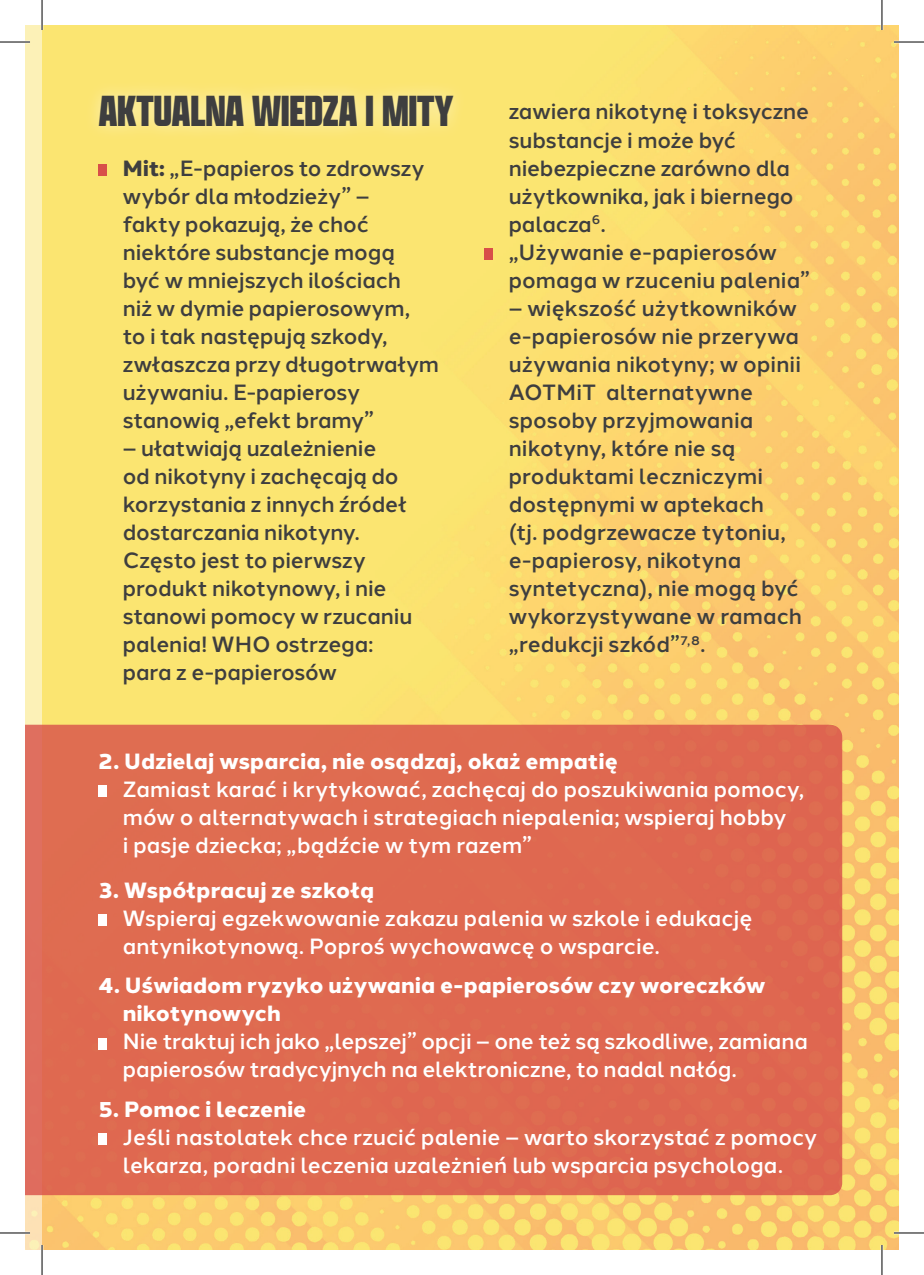
<style>
.page{position:relative;width:924px;height:1275px;background:#fff}
.page>*{position:absolute;margin:0;border:0;box-sizing:border-box;transform-origin:0 0}
.t1{font:900 46.6px "Apotek Comp";letter-spacing:-.005em;color:#3e3e3f}
.t2{font:500 22px/28px "Halcom";letter-spacing:-.005em;color:#3e3e3f}
.t3{font:500 22px/28px "Halcom";color:#fff}
.t4{font:800 22px/28px "Halcom";letter-spacing:.005em;color:#fff}
.s1{font-weight:800}
</style>
<div class="page">
<img style="left:42px;top:25px;width:856px;height:1225px">
<div style="left:25px;top:25px;width:17px;height:1225px;background:#fcf1b7"></div>
<div style="left:85px;top:80px;width:382px;height:61px;background:#fff;opacity:.45"></div>
<div style="left:99px;top:164px;width:8px;height:12px;background:#d84f49"></div>
<div style="left:25px;top:724px;width:816px;height:471px;background:#df6950"></div>
<div style="left:99px;top:786px;width:8px;height:11px;background:#fff"></div>
<div style="left:99px;top:915px;width:8px;height:11px;background:#fff"></div>
<div style="left:99px;top:1038px;width:8px;height:11px;background:#fff"></div>
<div style="left:99px;top:1133px;width:8px;height:11px;background:#fff"></div>
<div style="left:484px;top:248px;width:9px;height:12px;background:#d84f49"></div>
<hr style="left:0;top:41px;width:30px;height:2px;background:#fff">
<hr style="left:893px;top:41px;width:30px;height:2px;background:#fff">
<hr style="left:0;top:1231px;width:30px;height:3px;background:#fff">
<hr style="left:893px;top:1231px;width:30px;height:3px;background:#fff">
<hr style="left:41px;top:0;width:2px;height:30px;background:#fff">
<hr style="left:41px;top:1245px;width:2px;height:30px;background:#fff">
<hr style="left:880px;top:0;width:2px;height:30px;background:#fff">
<hr style="left:880px;top:1245px;width:2px;height:30px;background:#fff">
<hr style="left:0;top:42px;width:30px;height:1px;background:#000">
<hr style="left:893px;top:42px;width:30px;height:1px;background:#000">
<hr style="left:0;top:1232px;width:30px;height:1px;background:#000">
<hr style="left:893px;top:1232px;width:30px;height:1px;background:#000">
<hr style="left:42px;top:0;width:1px;height:30px;background:#000">
<hr style="left:42px;top:1245px;width:1px;height:30px;background:#000">
<hr style="left:881px;top:0;width:1px;height:30px;background:#000">
<hr style="left:881px;top:1245px;width:1px;height:30px;background:#000">
<h1 class="t1" style="left:99px;top:82px;width:356px">AKTUALNA WIEDZA I MITY</h1>
<p class="t2" style="left:123px;top:152px;width:318px"><span class="s1">Mit:</span> „E-papieros to zdrowszy wybór dla młodzieży” –<br>fakty pokazują, że choć niektóre substancje mogą<br>być w mniejszych ilościach<br>niż w dymie papierosowym,<br>to i tak następują szkody, zwłaszcza przy długotrwałym używaniu. E-papierosy stanowią „efekt bramy”</p>
<p class="t2" style="left:123px;top:432px;width:291px">– ułatwiają uzależnienie<br>od nikotyny i zachęcają do korzystania z innych źródeł dostarczania nikotyny.<br>Często jest to pierwszy produkt nikotynowy, i nie stanowi pomocy w rzucaniu palenia! WHO ostrzega: para z e-papierosów</p>
<p class="t2" style="left:508px;top:96px;width:303px">zawiera nikotynę i toksyczne substancje i może być niebezpieczne zarówno dla użytkownika, jak i biernego palacza<sup>6</sup>.<br>„Używanie e-papierosów pomaga w rzuceniu palenia”</p>
<p class="t2" style="left:508px;top:292px;width:295px">– większość użytkowników e-papierosów nie przerywa używania nikotyny; w opinii<br>AOTMiT alternatywne sposoby przyjmowania nikotyny, które nie są produktami leczniczymi dostępnymi w aptekach<br>(tj. podgrzewacze tytoniu, e-papierosy, nikotyna syntetyczna), nie mogą być wykorzystywane w ramach „redukcji szkód”<sup>7,8</sup>.</p>
<p class="t4" style="left:99px;top:746px;width:520px">2. Udzielaj wsparcia, nie osądzaj, okaż empatię</p>
<p class="t3" style="left:123px;top:773px;width:682px">Zamiast karać i krytykować, zachęcaj do poszukiwania pomocy, mów o alternatywach i strategiach niepalenia; wspieraj hobby<br>i pasje dziecka; „bądźcie w tym razem”</p>
<p class="t4" style="left:99px;top:875px;width:277px">3. Współpracuj ze szkołą</p>
<p class="t3" style="left:123px;top:902px;width:630px">Wspieraj egzekwowanie zakazu palenia w szkole i edukację antynikotynową. Poproś wychowawcę o wsparcie.</p>
<p class="t4" style="left:123px;top:970px;width:644px;text-indent:-24px">4. Uświadom ryzyko używania e-papierosów czy woreczków nikotynowych</p>
<p class="t3" style="left:123px;top:1026px;width:686px">Nie traktuj ich jako „lepszej” opcji – one też są szkodliwe, zamiana papierosów tradycyjnych na elektroniczne, to nadal nałóg.</p>
<p class="t4" style="left:99px;top:1093px;width:209px">5. Pomoc i leczenie</p>
<p class="t3" style="left:123px;top:1121px;width:695px">Jeśli nastolatek chce rzucić palenie – warto skorzystać z pomocy lekarza, poradni leczenia uzależnień lub wsparcia psychologa.</p>
</div>
